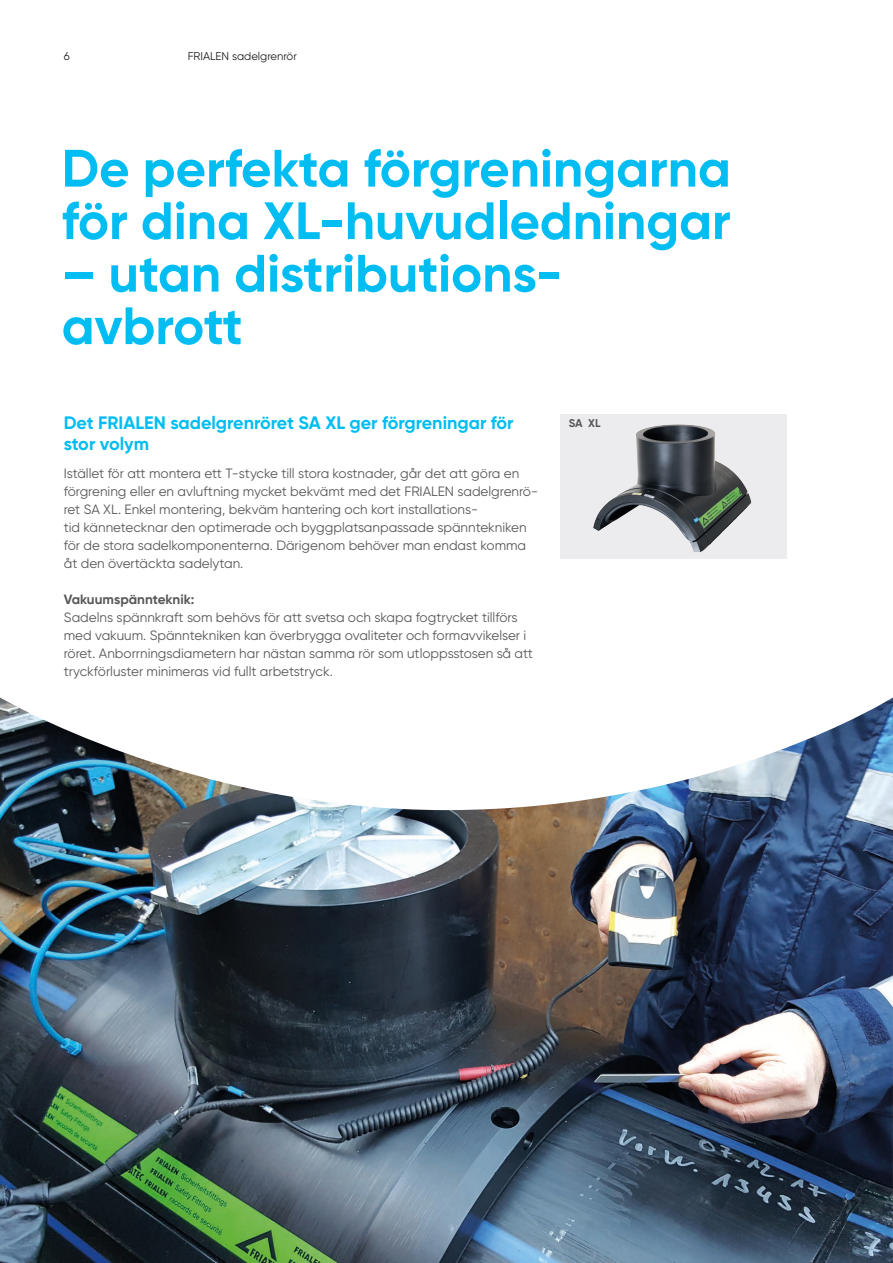
<style>
.page{position:relative;width:893px;height:1263px;background:#fff}
.page>*{position:absolute;margin:0;border:0;box-sizing:border-box;transform-origin:0 0}
.t1{font:700 52.5px/52.5px "Gilroy";color:#01bdf2}
.INTRO{font:700 18px/21.6px "Gilroy";color:#01bdf2}
.copy{font:13.5px/18px "Gilroy";color:#57585a}
.t2{font:700 13.5px "Gilroy";color:#57585a}
.t3{font:11.25px "Gilroy";color:#231f20}
.BU{font:700 11.25px "Gilroy";color:#57585a}
</style>
<div class="page">
<img style="left:560px;top:415px;width:227px;height:144px">
<img style="left:0;top:697px;width:893px;height:566px">
<p class="t3" style="left:64px;top:49px;width:7px">6</p>
<p class="t3" style="left:188px;top:49px;width:111px">FRIALEN sadelgrenrör</p>
<p class="t1" style="left:62px;top:142px;width:671px">De perfekta förgreningarna för dina XL-huvudledningar</p>
<p class="t1" style="left:62px;top:247px;width:502px">– utan distributions-</p>
<p class="t1" style="left:62px;top:299px;width:183px">avbrott</p>
<p class="INTRO" style="left:64px;top:411px;width:451px">Det FRIALEN sadelgrenröret SA XL ger förgreningar för stor volym</p>
<p class="copy" style="left:64px;top:464px;width:476px">Istället för att montera ett T-stycke till stora kostnader, går det att göra en förgrening eller en avluftning mycket bekvämt med det FRIALEN sadelgrenrö&shy;ret SA XL. Enkel montering, bekväm hantering och kort installations-<br>tid kännetecknar den optimerade och byggplatsanpassade spänntekniken för de stora sadelkomponenterna. Därigenom behöver man endast komma åt den övertäckta sadelytan.</p>
<p class="t2" style="left:64px;top:591px;width:132px">Vakuumspännteknik:</p>
<p class="copy" style="left:64px;top:608px;width:471px">Sadelns spännkraft som behövs för att svetsa och skapa fogtrycket tillförs med vakuum. Spänntekniken kan överbrygga ovaliteter och formavvikelser i röret. Anborrningsdiametern har nästan samma rör som utloppsstosen så att tryckförluster minimeras vid fullt arbetstryck.</p>
<p class="BU" style="left:569px;top:416px;width:33px">SA XL</p>
</div>
